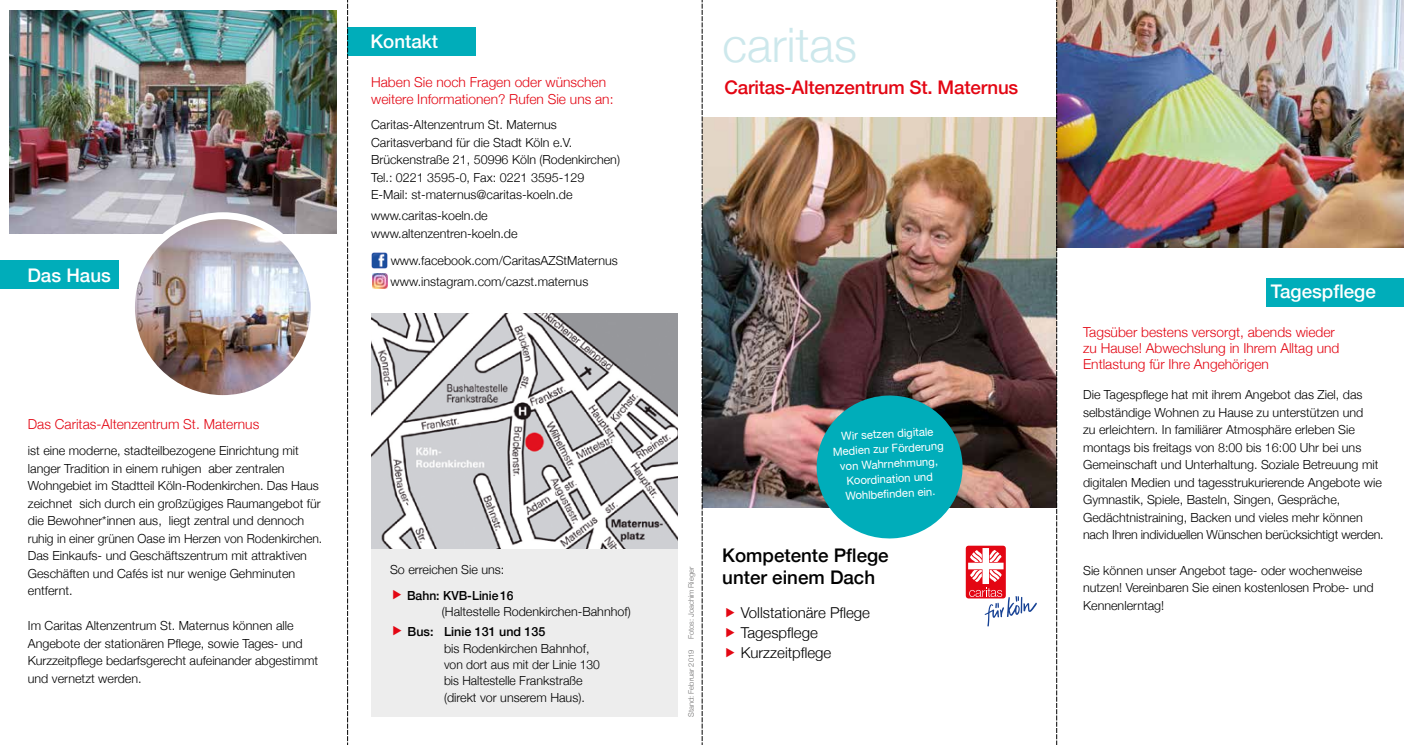
<style>
.page{position:relative;width:1404px;height:745px;background:#fff}
.page>*{position:absolute;margin:0;border:0;box-sizing:border-box;transform-origin:0 0}
.t1{font:300 47.5px "Helvetica Neue";color:#cde8ec}
.t2{font:500 18.75px "Helvetica Neue";letter-spacing:-.01em;color:#e30613}
.t3{font:500 18.75px/21.2px "Helvetica Neue";color:#000}
.t4{font:500 18.75px "Helvetica Neue";color:#fff}
.t5{font:300 15px/20px "Helvetica Neue";color:#000}
.t6{font:300 13.75px/16.2px "Helvetica Neue";color:#e30613}
.t7{font:300 12.5px/17.5px "Helvetica Neue";color:#000}
.t8{font:500 12.5px "Helvetica Neue";color:#000}
.t9{font:11.25px/15px "Helvetica Neue";color:#fff;text-align:center}
.t10{font:300 7.5px "Helvetica Neue";color:#706f6f}
</style>
<div class="page">
<img style="left:703px;top:118px;width:353px;height:389px">
<div style="left:965px;top:545px;width:40px;height:53px;background:#e30613;border-radius:3px"></div>
<svg style="left:968px;top:547px;width:68px;height:79px"></svg>
<svg style="left:814px;top:393px;width:150px;height:146px;background:#2aa5af"></svg>
<div style="left:1266px;top:278px;width:137px;height:28px;background:#00adba"></div>
<div style="left:371px;top:540px;width:307px;height:176px;background:#ededed"></div>
<img style="left:371px;top:252px;width:16px;height:16px">
<img style="left:372px;top:274px;width:15px;height:15px">
<div style="left:347px;top:28px;width:128px;height:28px;background:#00adba"></div>
<img style="left:371px;top:313px;width:307px;height:235px">
<img style="left:9px;top:11px;width:328px;height:222px">
<div style="left:0;top:260px;width:118px;height:29px;background:#00adba"></div>
<img style="left:131px;top:216px;width:183px;height:178px">
<div style="left:128px;top:212px;width:189px;height:190px;border:7px solid #fff;border-radius:50%"></div>
<img style="left:1057px;top:0;width:346px;height:248px">
<svg style="left:347px;top:0;width:1px;height:744px"></svg>
<svg style="left:702px;top:0;width:1px;height:744px"></svg>
<svg style="left:1056px;top:0;width:1px;height:744px"></svg>
<h2 class="t4" style="left:27px;top:259px;width:85px">Das Haus</h2>
<h2 class="t4" style="left:370px;top:26px;width:69px">Kontakt</h2>
<p class="t6" style="left:371px;top:73px;width:244px">Haben Sie noch Fragen oder wünschen weitere Informationen? Rufen Sie uns an:</p>
<p class="t7" style="left:371px;top:115px;width:250px">Caritas-Altenzentrum St. Maternus Caritasverband für die Stadt Köln e.V.<br>Brückenstraße 21, 50996 Köln (Rodenkirchen)<br>Tel.: 0221 3595-0, Fax: 0221 3595-129<br>E-Mail: st-maternus@caritas-koeln.de</p>
<p class="t7" style="left:371px;top:206px;width:148px">www.caritas-koeln.de www.altenzentren-koeln.de</p>
<p class="t7" style="left:390px;top:249px;width:229px;line-height:21px">www.facebook.com/CaritasAZStMaternus www.instagram.com/cazst.maternus</p>
<p class="t6" style="left:28px;top:415px;width:233px">Das Caritas-Altenzentrum St. Maternus</p>
<p class="t7" style="left:28px;top:441px;width:296px">ist eine moderne, stadteilbezogene Einrichtung mit langer Tradition in einem ruhigen aber zentralen Wohngebiet im Stadtteil Köln-Rodenkirchen. Das Haus zeichnet sich durch ein großzügiges Raumangebot für die Bewohner*innen aus, liegt zentral und dennoch ruhig in einer grünen Oase im Herzen von Rodenkirchen.<br>Das Einkaufs- und Geschäftszentrum mit attraktiven Geschäften und Cafés ist nur wenige Gehminuten entfernt.</p>
<p class="t7" style="left:28px;top:616px;width:292px">Im Caritas Altenzentrum St. Maternus können alle Angebote der stationären Pflege, sowie Tages- und Kurzzeitpflege bedarfsgerecht aufeinander abgestimmt und vernetzt werden.</p>
<p class="t7" style="left:390px;top:559px;width:116px">So erreichen Sie uns:</p>
<p class="t8" style="left:407px;top:585px;width:108px">Bahn: KVB-Linie 16</p>
<p class="t7" style="left:442px;top:602px;width:190px">(Haltestelle Rodenkirchen-Bahnhof)</p>
<p class="t8" style="left:407px;top:621px;width:139px">Bus: Linie 131 und 135</p>
<p class="t7" style="left:444px;top:638px;width:157px;line-height:16.2px">bis Rodenkirchen Bahnhof, von dort aus mit der Linie 130 bis Haltestelle Frankstraße (direkt vor unserem Haus).</p>
<h1 class="t1" style="left:722px;top:7px;width:136px">caritas</h1>
<h2 class="t2" style="left:724px;top:72px;width:295px">Caritas-Altenzentrum St. Maternus</h2>
<p class="t10" style="left:685px;top:639px;width:74px;rotate:-90deg">Fotos: Joachim Rieger</p>
<p class="t10" style="left:685px;top:716px;width:68px;rotate:-90deg">Stand: Februar 2019</p>
<p class="t9" style="left:831px;top:429px;width:112px;rotate:-3deg">Wir setzen digitale<br>Medien zur Förderung von Wahrnehmung,<br>Koordination und<br>Wohlbefi nden ein.</p>
<h2 class="t3" style="left:722px;top:543px;width:168px">Kompetente Pflege unter einem Dach</h2>
<p class="t5" style="left:740px;top:601px;width:131px">Vollstationäre Pflege<br>Tagespflege<br>Kurzzeitpflege</p>
<h2 class="t4" style="left:1270px;top:276px;width:106px">Tagespflege</h2>
<p class="t6" style="left:1082px;top:322px;width:258px">Tagsüber bestens versorgt, abends wieder zu Hause! Abwechslung in Ihrem Alltag und<br>Entlastung für Ihre Angehörigen</p>
<p class="t7" style="left:1082px;top:385px;width:302px">Die Tagespflege hat mit ihrem Angebot das Ziel, das selbständige Wohnen zu Hause zu unterstützen und<br>zu erleichtern. In familiärer Atmosphäre erleben Sie montags bis freitags von 8:00 bis 16:00 Uhr bei uns Gemeinschaft und Unterhaltung. Soziale Betreuung mit digitalen Medien und tagesstrukurierende Angebote wie Gymnastik, Spiele, Basteln, Singen, Gespräche, Gedächtnistraining, Backen und vieles mehr können nach Ihren individuellen Wünschen berücksichtigt werden.</p>
<p class="t7" style="left:1082px;top:560px;width:292px">Sie können unser Angebot tage- oder wochenweise nutzen! Vereinbaren Sie einen kostenlosen Probe- und<br>Kennenlerntag!</p>
</div>
